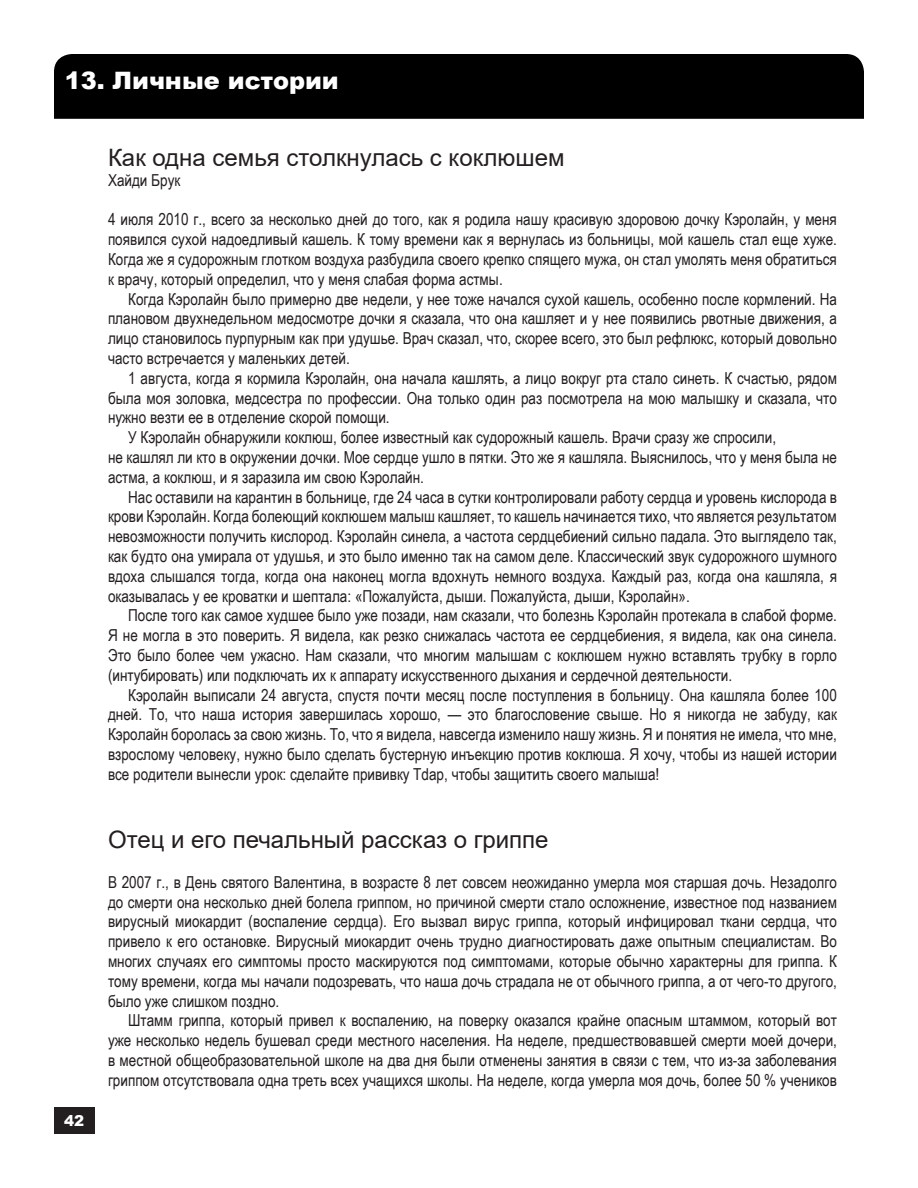
<style>
.page{position:relative;width:918px;height:1188px;background:#fff}
.page>*{position:absolute;margin:0;border:0;box-sizing:border-box;transform-origin:0 0}
.t1{font:24px "Arial";color:#231f20}
.Heading{font:900 24px "Arial";color:#fff}
.t2{font:16.5px/19.8px "Arial Narrow";color:#231f20;text-align:justify}
.t3{font:900 15px "Arial";color:#fff}
</style>
<div class="page">
<div style="left:54px;top:1107px;width:40px;height:27px;background:#231f20"></div>
<div style="left:54px;top:54px;width:810px;height:65px;background:#000"></div>
<p class="Heading" style="left:65px;top:63px;width:276px">13. Личные истории</p>
<p class="t1" style="left:108px;top:141px;width:458px">Как одна семья столкнулась с коклюшем</p>
<p class="t2" style="left:108px;top:169px;width:74px">Хайди Брук</p>
<p class="t2" style="left:108px;top:209px;width:730px">4 июля 2010 г., всего за несколько дней до того, как я родила нашу красивую здоровою дочку Кэролайн, у меня появился сухой надоедливый кашель. К тому времени как я вернулась из больницы, мой кашель стал еще хуже.<br>Когда же я судорожным глотком воздуха разбудила своего крепко спящего мужа, он стал умолять меня обратиться к врачу, который определил, что у меня слабая форма астмы.</p>
<p class="t2" style="left:108px;top:288px;width:731px;text-indent:20px">Когда Кэролайн было примерно две недели, у нее тоже начался сухой кашель, особенно после кормлений. На плановом двухнедельном медосмотре дочки я сказала, что она кашляет и у нее появились рвотные движения, а лицо становилось пурпурным как при удушье. Врач сказал, что, скорее всего, это был рефлюкс, который довольно часто встречается у маленьких детей.</p>
<p class="t2" style="left:108px;top:367px;width:730px;text-indent:20px">1 августа, когда я кормила Кэролайн, она начала кашлять, а лицо вокруг рта стало синеть. К счастью, рядом была моя золовка, медсестра по профессии. Она только один раз посмотрела на мою малышку и сказала, что нужно везти ее в отделение скорой помощи.</p>
<p class="t2" style="left:128px;top:427px;width:649px">У Кэролайн обнаружили коклюш, более известный как судорожный кашель. Врачи сразу же спросили,</p>
<p class="t2" style="left:108px;top:447px;width:731px">не кашлял ли кто в окружении дочки. Мое сердце ушло в пятки. Это же я кашляла. Выяснилось, что у меня была не астма, а коклюш, и я заразила им свою Кэролайн.</p>
<p class="t2" style="left:108px;top:486px;width:731px;text-indent:20px">Нас оставили на карантин в больнице, где 24 часа в сутки контролировали работу сердца и уровень кислорода в крови Кэролайн. Когда болеющий коклюшем малыш кашляет, то кашель начинается тихо, что является результатом невозможности получить кислород. Кэролайн синела, а частота сердцебиений сильно падала. Это выглядело так, как будто она умирала от удушья, и это было именно так на самом деле. Классический звук судорожного шумного вдоха слышался тогда, когда она наконец могла вдохнуть немного воздуха. Каждый раз, когда она кашляла, я оказывалась у ее кроватки и шептала: «Пожалуйста, дыши. Пожалуйста, дыши, Кэролайн».</p>
<p class="t2" style="left:108px;top:605px;width:731px;text-indent:20px">После того как самое худшее было уже позади, нам сказали, что болезнь Кэролайн протекала в слабой форме.<br>Я не могла в это поверить. Я видела, как резко снижалась частота ее сердцебиения, я видела, как она синела.<br>Это было более чем ужасно. Нам сказали, что многим малышам с коклюшем нужно вставлять трубку в горло (интубировать) или подключать их к аппарату искусственного дыхания и сердечной деятельности.</p>
<p class="t2" style="left:108px;top:684px;width:731px;text-indent:20px">Кэролайн выписали 24 августа, спустя почти месяц после поступления в больницу. Она кашляла более 100 дней. То, что наша история завершилась хорошо, — это благословение свыше. Но я никогда не забуду, как Кэролайн боролась за свою жизнь. То, что я видела, навсегда изменило нашу жизнь. Я и понятия не имела, что мне, взрослому человеку, нужно было сделать бустерную инъекцию против коклюша. Я хочу, чтобы из нашей истории все родители вынесли урок: сделайте прививку Tdap, чтобы защитить своего малыша!</p>
<p class="t3" style="left:64px;top:1110px;width:22px">42</p>
<p class="t1" style="left:108px;top:823px;width:442px">Отец и его печальный рассказ о гриппе</p>
<p class="t2" style="left:108px;top:871px;width:731px">В 2007 г., в День святого Валентина, в возрасте 8 лет совсем неожиданно умерла моя старшая дочь. Незадолго до смерти она несколько дней болела гриппом, но причиной смерти стало осложнение, известное под названием вирусный миокардит (воспаление сердца). Его вызвал вирус гриппа, который инфицировал ткани сердца, что привело к его остановке. Вирусный миокардит очень трудно диагностировать даже опытным специалистам. Во многих случаях его симптомы просто маскируются под симптомами, которые обычно характерны для гриппа. К тому времени, когда мы начали подозревать, что наша дочь страдала не от обычного гриппа, а от чего-то другого, было уже слишком поздно.</p>
<p class="t2" style="left:108px;top:1010px;width:730px;text-indent:20px">Штамм гриппа, который привел к воспалению, на поверку оказался крайне опасным штаммом, который вот уже несколько недель бушевал среди местного населения. На неделе, предшествовавшей смерти моей дочери, в местной общеобразовательной школе на два дня были отменены занятия в связи с тем, что из-за заболевания гриппом отсутствовала одна треть всех учащихся школы. На неделе, когда умерла моя дочь, более 50 % учеников</p>
</div>
